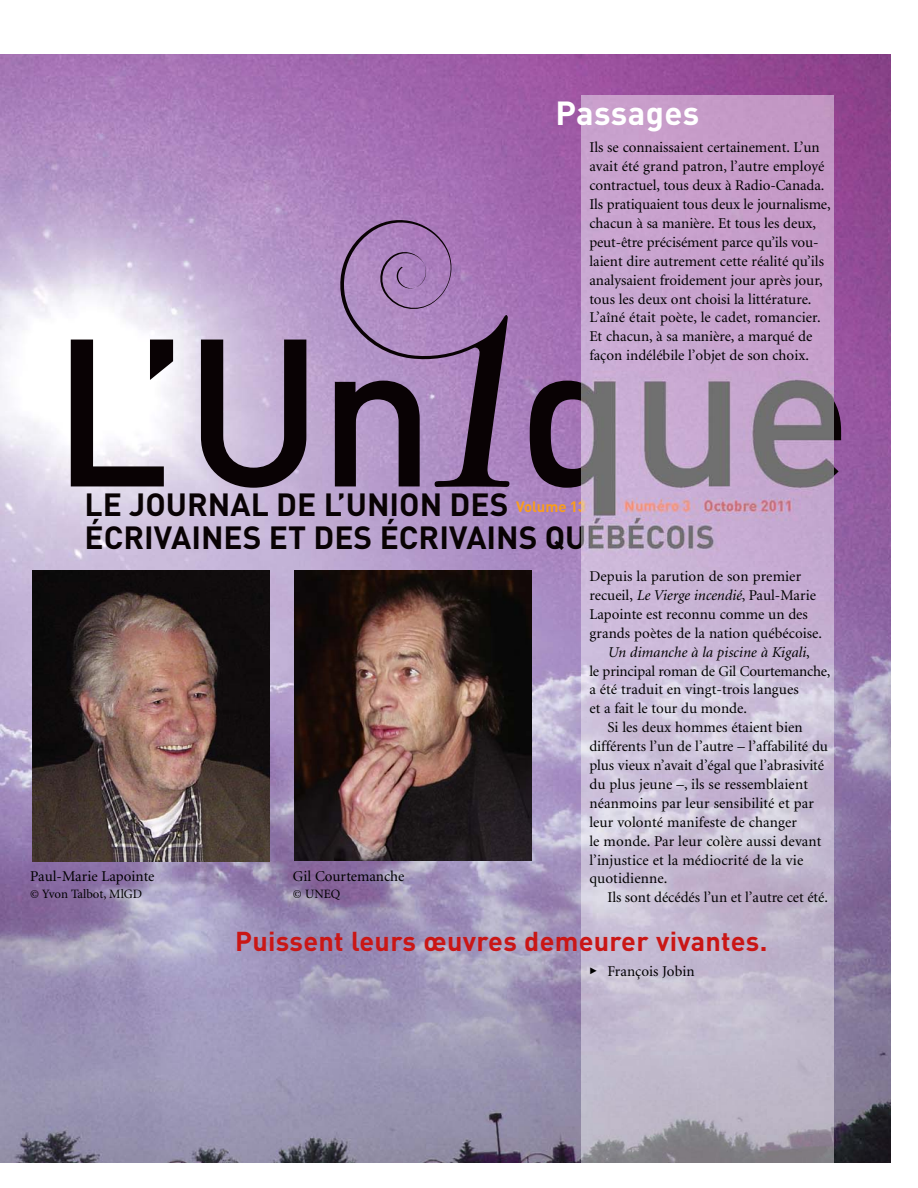
<style>
.page{position:relative;width:918px;height:1188px;background:#fff}
.page>*{position:absolute;margin:0;border:0;box-sizing:border-box;transform-origin:0 0}
.t1{font:700 33px "DIN";letter-spacing:.01em;color:#fff}
.t2{font:700 31.65px/32.4px "DIN";color:#090204}
.t3{font:700 27px "DIN";letter-spacing:.01em;color:#ca1615}
.t4{font:15px/18.9px "Minion";color:#000}
.t5{font:italic 15px "Minion";letter-spacing:.005em;color:#000}
.t6{font:700 14.85px "DIN";color:#f99d1c}
.t7{font:12.75px "Minion";color:#000}
.s1{font-style:italic}
.s2{font-style:normal}
.s3{font-family:"Fago Co Bold Exp";font-size:14.25px}
</style>
<div class="page">
<img style="left:0;top:54px;width:891px;height:1108px">
<svg style="left:71px;top:340px;width:102px;height:146px"></svg>
<svg style="left:201px;top:340px;width:105px;height:148px;background:#726578"></svg>
<svg style="left:530px;top:381px;width:52px;height:135px;background:#64496d"></svg>
<svg style="left:834px;top:381px;width:7px;height:107px"></svg>
<svg style="left:331px;top:213px;width:178px;height:274px;background:#8a6a98"></svg>
<img style="left:582px;top:95px;width:252px;height:1067px">
<img style="left:33px;top:571px;width:237px;height:291px">
<img style="left:295px;top:570px;width:237px;height:291px">
<h1 class="t1" style="left:556px;top:102px;width:145px">Passages</h1>
<p class="t4" style="left:589px;top:139px;width:243px">Ils se connaissaient certainement. L’un avait été grand patron, l’autre employé contractuel, tous deux à Radio-Canada.<br>Ils pratiquaient tous deux le journalisme, chacun à sa manière. Et tous les deux, peut-être précisément parce qu’ils vou - laient dire autrement cette réalité qu’ils analysaient froidement jour après jour, tous les deux ont choisi la littérature.<br>L’aîné était poète, le cadet, romancier.<br>Et chacun, à sa manière, a marqué de façon indélébile l’objet de son choix.</p>
<h2 class="t2" style="left:85px;top:492px;width:631px">LE JOURNAL DE L’UNION DES<br>ÉCRIVAINES ET DES ÉCRIVAINS QUÉBÉCOIS</h2>
<p class="t6" style="left:516px;top:501px;width:71px">Volume 13</p>
<p class="t4" style="left:30px;top:868px;width:126px">Paul-Marie Lapointe</p>
<p class="t7" style="left:30px;top:889px;width:113px">© Yvon Talbot, MlGD</p>
<p class="t4" style="left:293px;top:868px;width:113px">Gil Courtemanche</p>
<p class="t7" style="left:293px;top:889px;width:49px">© UNEQ</p>
<p class="t4" style="left:589px;top:568px;width:213px">Depuis la parution de son premier</p>
<p class="t4" style="left:589px;top:587px;width:228px">recueil, <span class="s1">Le Vierge incendié</span>, Paul-Marie</p>
<p class="t4" style="left:589px;top:606px;width:220px">Lapointe est reconnu comme un des</p>
<p class="t4" style="left:589px;top:625px;width:234px">grands poètes de la nation québécoise.</p>
<p class="t5" style="left:607px;top:646px;width:204px">Un dimanche à la piscine à Kigali<span class="s2">,</span></p>
<p class="t4" style="left:589px;top:663px;width:243px">le principal roman de Gil Courtemanche,</p>
<p class="t4" style="left:589px;top:681px;width:211px">a été traduit en vingt-trois langues</p>
<p class="t4" style="left:589px;top:700px;width:159px">et a fait le tour du monde.</p>
<p class="t4" style="left:607px;top:719px;width:197px">Si les deux hommes étaient bien</p>
<p class="t4" style="left:589px;top:738px;width:240px">différents l’un de l’autre – l’affabilité du</p>
<p class="t4" style="left:589px;top:757px;width:236px">plus vieux n’avait d’égal que l’abrasivité</p>
<p class="t4" style="left:589px;top:776px;width:220px">du plus jeune –, ils se ressemblaient</p>
<p class="t4" style="left:589px;top:795px;width:226px">néanmoins par leur sensibilité et par</p>
<p class="t4" style="left:589px;top:814px;width:209px">leur volonté manifeste de changer</p>
<p class="t4" style="left:589px;top:833px;width:234px">le monde. Par leur colère aussi devant</p>
<p class="t4" style="left:589px;top:852px;width:216px">l’in justice et la médiocrité de la vie</p>
<p class="t4" style="left:589px;top:870px;width:80px">quotidienne.</p>
<p class="t4" style="left:607px;top:889px;width:222px">Ils sont décédés l’un et l’autre cet été.</p>
<h3 class="t3" style="left:235px;top:932px;width:534px">Puissent leurs œuvres demeurer vivantes.</h3>
<p class="t4" style="left:589px;top:963px;width:107px"><span class="s3">%</span> François Jobin</p>
</div>
